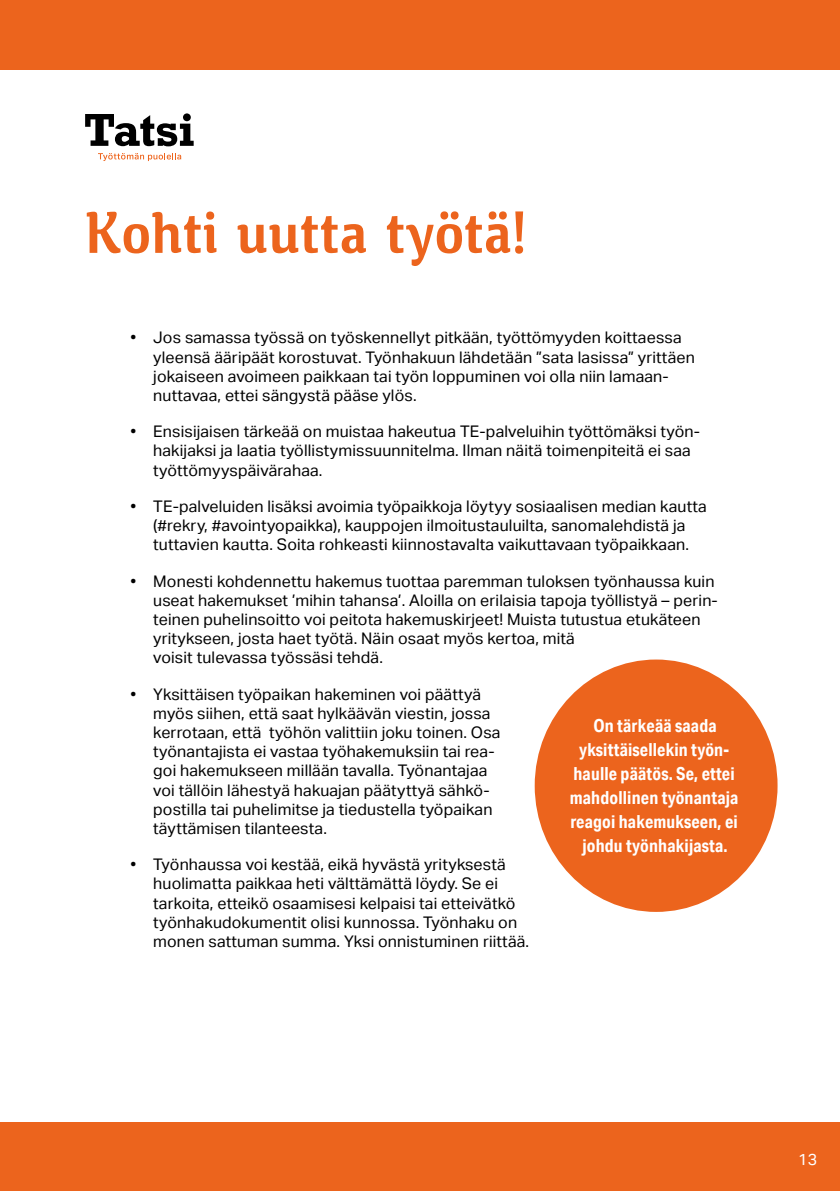
<style>
.page{position:relative;width:840px;height:1191px;background:#fff}
.page>*{position:absolute;margin:0;border:0;box-sizing:border-box;transform-origin:0 0}
.t1{font:600 60px "Calendula";color:#ec641d}
.t2{font:700 18px/24px "Aktiv Grotesk Cd";letter-spacing:.01em;color:#fff;text-align:center}
.t3{font:16px/19.2px "Aktiv Grotesk";letter-spacing:.01em;color:#000}
.t4{font:16px "Aktiv Grotesk";color:#fff}
</style>
<div class="page">
<svg style="left:98px;top:153px;width:83px;height:8px"></svg>
<svg style="left:85px;top:113px;width:108px;height:33px"></svg>
<div style="left:534px;top:659px;width:243px;height:253px;background:#ec641d;border-radius:50%"></div>
<div style="left:0;top:0;width:839px;height:69px;background:#ec641d"></div>
<div style="left:0;top:1123px;width:839px;height:68px;background:#ec641d"></div>
<h1 class="t1" style="left:85px;top:197px;width:442px">Kohti uutta työtä!</h1>
<p class="t3" style="left:153px;top:328px;width:543px;text-indent:-23px">• Jos samassa työssä on työskennellyt pitkään, työttömyyden koittaessa yleensä ääripäät korostuvat. Työnhakuun lähdetään ”sata lasissa” yrittäen jokaiseen avoimeen paikkaan tai työn loppuminen voi olla niin lamaan&shy;nuttavaa, ettei sängystä pääse ylös.</p>
<p class="t3" style="left:153px;top:422px;width:548px;text-indent:-23px">• Ensisijaisen tärkeää on muistaa hakeutua TE-palveluihin työttömäksi työn&shy;hakijaksi ja laatia työllistymissuunnitelma. Ilman näitä toimenpiteitä ei saa työttömyyspäivärahaa.</p>
<p class="t3" style="left:130px;top:497px;width:577px;text-align:center">• TE-palveluiden lisäksi avoimia työpaikkoja löytyy sosiaalisen median kautta (#rekry, #avointyopaikka), kauppojen ilmoitustauluilta, sanomalehdistä ja tuttavien kautta. Soita rohkeasti kiinnostavalta vaikuttavaan työpaikkaan.</p>
<p class="t3" style="left:153px;top:571px;width:565px;text-indent:-23px">• Monesti kohdennettu hakemus tuottaa paremman tuloksen työnhaussa kuin useat hakemukset ’mihin tahansa’. Aloilla on erilaisia tapoja työllistyä – perin&shy;teinen puhelinsoitto voi peitota hakemuskirjeet! Muista tutustua etukäteen yritykseen, josta haet työtä. Näin osaat myös kertoa, mitä<br>voisit tulevassa työssäsi tehdä.</p>
<p class="t3" style="left:153px;top:684px;width:348px;text-indent:-23px">• Yksittäisen työpaikan hakeminen voi päättyä myös siihen, että saat hylkäävän viestin, jossa kerrotaan, että työhön valittiin joku toinen. Osa työnantajista ei vastaa työhakemuksiin tai rea&shy;goi hakemukseen millään tavalla. Työnantajaa voi tällöin lähestyä hakuajan päätyttyä sähkö&shy;postilla tai puhelimitse ja tiedustella työpaikan täyttämisen tilanteesta.</p>
<p class="t3" style="left:153px;top:855px;width:377px;text-indent:-23px">• Työnhaussa voi kestää, eikä hyvästä yrityksestä huolimatta paikkaa heti välttämättä löydy. Se ei tarkoita, etteikö osaamisesi kelpaisi tai etteivätkö työnhakudokumentit olisi kunnossa. Työnhaku on monen sattuman summa. Yksi onnistuminen riittää.</p>
<p class="t2" style="left:569px;top:713px;width:170px">On tärkeää saada yksittäisellekin työn&shy;haulle päätös. Se, ettei mahdollinen työnantaja reagoi hakemukseen, ei johdu työnhakijasta.</p>
<p class="t4" style="left:797px;top:1150px;width:20px">13</p>
</div>
